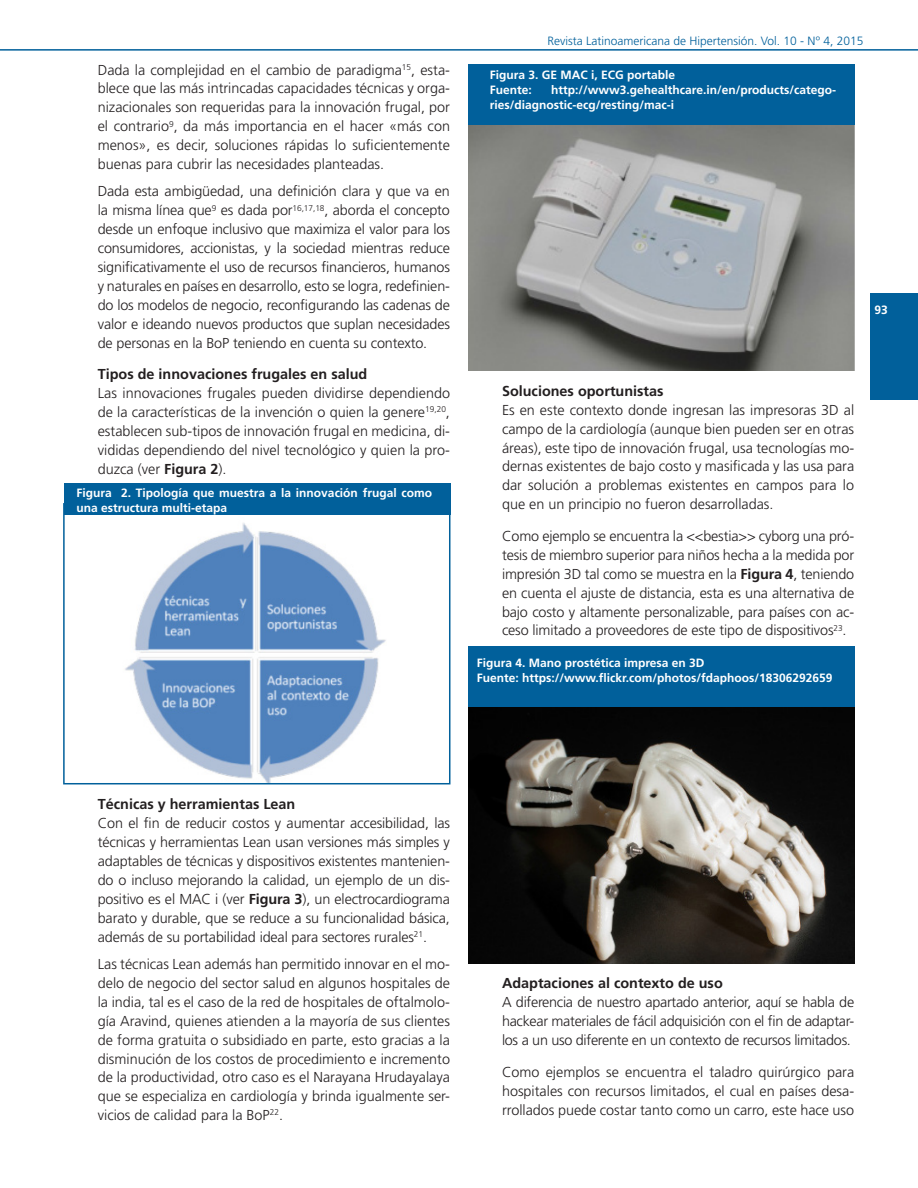
<style>
.page{position:relative;width:918px;height:1188px;background:#fff}
.page>*{position:absolute;margin:0;border:0;box-sizing:border-box;transform-origin:0 0}
.t1{font:300 14.4px/18.9px "Frutiger";color:#231f20;text-align:justify}
.t2{font:700 14.4px "Frutiger";color:#231f20}
.t3{font:700 12px/15px "Frutiger";color:#fff}
.t4{font:300 12px "Frutiger";color:#01609b}
.s1{font-weight:700}
</style>
<div class="page">
<div style="left:871px;top:293px;width:47px;height:107px;background:#01609b"></div>
<hr style="left:0;top:49px;width:918px;height:2px;background:#01609b">
<img style="left:125px;top:523px;width:261px;height:258px">
<div style="left:63px;top:503px;width:387px;height:281px;border:2px solid #01609b"></div>
<div style="left:64px;top:483px;width:386px;height:32px;background:#01609b"></div>
<img style="left:468px;top:124px;width:387px;height:247px">
<div style="left:468px;top:64px;width:387px;height:60px;background:#01609b"></div>
<img style="left:468px;top:707px;width:387px;height:256px">
<div style="left:468px;top:646px;width:387px;height:61px;background:#01609b"></div>
<p class="t1" style="left:98px;top:60px;width:354px">Dada la complejidad en el cambio de paradigma<sup>15</sup>, esta&shy;blece que las más intrincadas capacidades técnicas y orga&shy;nizacionales son requeridas para la innovación frugal, por el contrario<sup>9</sup>, da más importancia en el hacer «más con menos», es decir, soluciones rápidas lo suficientemente buenas para cubrir las necesidades planteadas.</p>
<p class="t1" style="left:98px;top:182px;width:354px">Dada esta ambigüedad, una definición clara y que va en la misma línea que<sup>9</sup> es dada por<sup>16,17,18</sup>, aborda el concepto desde un enfoque inclusivo que maximiza el valor para los consumidores, accionistas, y la sociedad mientras reduce significativamente el uso de recursos financieros, humanos y naturales en países en desarrollo, esto se logra, redefinien&shy;do los modelos de negocio, reconfigurando las cadenas de valor e ideando nuevos productos que suplan necesidades de personas en la BoP teniendo en cuenta su contexto.</p>
<p class="t2" style="left:98px;top:366px;width:271px">Tipos de innovaciones frugales en salud</p>
<p class="t1" style="left:98px;top:384px;width:354px">Las innovaciones frugales pueden dividirse dependiendo de la características de la invención o quien la genere<sup>19,20</sup>, establecen sub-tipos de innovación frugal en medicina, di&shy;vididas dependiendo del nivel tecnológico y quien la pro&shy;duzca (ver <span class="s1">Figura 2</span>).</p>
<p class="t3" style="left:76px;top:485px;width:357px">Figura 2. Tipología que muestra a la innovación frugal como una estructura multi-etapa</p>
<p class="t4" style="left:548px;top:34px;width:317px">Revista Latinoamericana de Hipertensión. Vol. 10 - Nº 4, 2015</p>
<p class="t3" style="left:490px;top:67px;width:187px">Figura 3. GE MAC i, ECG portable</p>
<p class="t3" style="left:490px;top:82px;width:44px">Fuente:</p>
<p class="t3" style="left:490px;top:82px;width:348px;text-indent:62px">http://www3.gehealthcare.in/en/products/catego&shy;ries/diagnostic-ecg/resting/mac-i</p>
<p class="t3" style="left:874px;top:302px;width:15px">93</p>
<p class="t2" style="left:502px;top:382px;width:163px">Soluciones oportunistas</p>
<p class="t1" style="left:502px;top:401px;width:354px">Es en este contexto donde ingresan las impresoras 3D al campo de la cardiología (aunque bien pueden ser en otras áreas), este tipo de innovación frugal, usa tecnologías mo&shy;dernas existentes de bajo costo y masificada y las usa para dar solución a problemas existentes en campos para lo que en un principio no fueron desarrolladas.</p>
<p class="t1" style="left:502px;top:527px;width:354px">Como ejemplo se encuentra la &lt;&lt;bestia&gt;&gt; cyborg una pró&shy;tesis de miembro superior para niños hecha a la medida por impresión 3D tal como se muestra en la <span class="s1">Figura 4</span>, teniendo en cuenta el ajuste de distancia, esta es una alternativa de bajo costo y altamente personalizable, para países con ac&shy;ceso limitado a proveedores de este tipo de dispositivos<sup>23</sup>.</p>
<p class="t3" style="left:477px;top:655px;width:229px">Figura 4. Mano prostética impresa en 3D</p>
<p class="t3" style="left:477px;top:670px;width:357px">Fuente: https://www.flickr.com/photos/fdaphoos/18306292659</p>
<p class="t2" style="left:98px;top:796px;width:199px">Técnicas y herramientas Lean</p>
<p class="t1" style="left:98px;top:814px;width:354px">Con el fin de reducir costos y aumentar accesibilidad, las técnicas y herramientas Lean usan versiones más simples y adaptables de técnicas y dispositivos existentes mantenien&shy;do o incluso mejorando la calidad, un ejemplo de un dis&shy;positivo es el MAC i (ver <span class="s1">Figura 3</span>), un electrocardiograma barato y durable, que se reduce a su funcionalidad básica, además de su portabilidad ideal para sectores rurales<sup>21</sup>.</p>
<p class="t1" style="left:98px;top:955px;width:354px">Las técnicas Lean además han permitido innovar en el mo&shy;delo de negocio del sector salud en algunos hospitales de la india, tal es el caso de la red de hospitales de oftalmolo&shy;gía Aravind, quienes atienden a la mayoría de sus clientes de forma gratuita o subsidiado en parte, esto gracias a la disminución de los costos de procedimiento e incremento de la productividad, otro caso es el Narayana Hrudayalaya que se especializa en cardiología y brinda igualmente ser&shy;vicios de calidad para la BoP<sup>22</sup>.</p>
<p class="t2" style="left:502px;top:975px;width:222px">Adaptaciones al contexto de uso</p>
<p class="t1" style="left:502px;top:993px;width:354px">A diferencia de nuestro apartado anterior, aquí se habla de hackear materiales de fácil adquisición con el fin de adaptar&shy;los a un uso diferente en un contexto de recursos limitados.</p>
<p class="t1" style="left:502px;top:1063px;width:354px">Como ejemplos se encuentra el taladro quirúrgico para hospitales con recursos limitados, el cual en países desa&shy;rrollados puede costar tanto como un carro, este hace uso</p>
</div>
